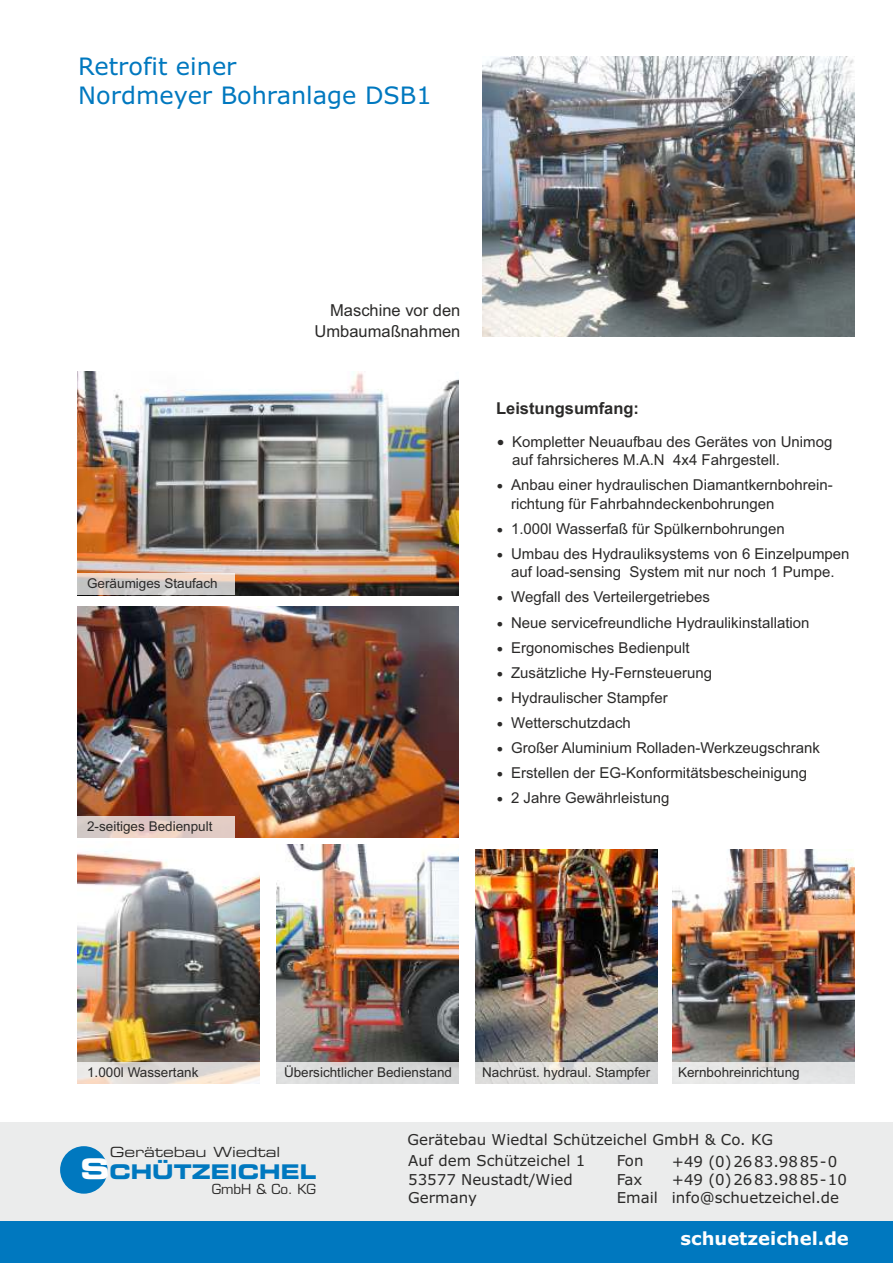
<style>
.page{position:relative;width:893px;height:1263px;background:#fff}
.page>*{position:absolute;margin:0;border:0;box-sizing:border-box;transform-origin:0 0}
.t1{font:24px/29.1px "Verdana";color:#0078bf}
.t2{font:20.25px "Eurostile Bold Extended Two";color:#0078bf}
.t3{font:700 18px "Verdana";color:#fefefe}
.t4{font:16.5px/20.2px "Arial";color:#2b2a29;text-align:right}
.t5{font:700 16.5px "Arial";color:#2b2a29}
.t6{font:15px/25.2px "Arial";color:#2b2a29}
.t7{font:15px/18.3px "Verdana";color:#2b2a29}
.t8{font:13.95px "Eurostile Extended Two";color:#2b2a29}
.t9{font:13.5px "Arial";color:#2b2a29}
.t10{font:13.5px "Eurostile";color:#2b2a29}
.s1{font-size:28.35px;color:#fefefe}
</style>
<div class="page">
<img style="left:77px;top:371px;width:382px;height:224px">
<img style="left:77px;top:607px;width:382px;height:231px">
<div style="left:1px;top:1122px;width:892px;height:120px;background:#ebecec"></div>
<div style="left:0;top:1221px;width:893px;height:42px;background:#0078bf"></div>
<div style="left:60px;top:1146px;width:48px;height:48px;background:#0078bf;border-radius:50%"></div>
<img style="left:482px;top:56px;width:373px;height:281px">
<img style="left:77px;top:850px;width:182px;height:212px">
<img style="left:673px;top:850px;width:182px;height:212px">
<img style="left:475px;top:850px;width:183px;height:212px">
<img style="left:276px;top:845px;width:183px;height:217px">
<div style="left:77px;top:573px;width:157px;height:22px;background:#fefefe;opacity:.76"></div>
<div style="left:77px;top:816px;width:157px;height:22px;background:#fefefe;opacity:.76"></div>
<div style="left:77px;top:1062px;width:182px;height:22px;background:#fefefe;opacity:.76"></div>
<div style="left:276px;top:1062px;width:183px;height:22px;background:#d8d9d9"></div>
<div style="left:475px;top:1062px;width:183px;height:22px;background:#fefefe;opacity:.76"></div>
<div style="left:673px;top:1062px;width:182px;height:22px;background:#e6e6e6"></div>
<h1 class="t1" style="left:78px;top:54px;width:355px">Retrofit einer<br>Nordmeyer Bohranlage DSB1</h1>
<p class="t9" style="left:87px;top:579px;width:132px">Geräumiges Staufach</p>
<p class="t9" style="left:87px;top:821px;width:127px">2-seitiges Bedienpult</p>
<p class="t4" style="left:315px;top:302px;width:147px">Maschine vor den<br>Umbaumaßnahmen</p>
<p class="t5" style="left:496px;top:402px;width:145px">Leistungsumfang:</p>
<p class="t6" style="left:512px;top:433px;width:322px;line-height:18.5px">Kompletter Neuaufbau des Gerätes von Unimog auf fahrsicheres M.A.N 4x4 Fahrgestell.</p>
<p class="t6" style="left:511px;top:477px;width:323px;line-height:18.5px">Anbau einer hydraulischen Diamantkernbohrein&shy;richtung für Fahrbahndeckenbohrungen</p>
<p class="t6" style="left:511px;top:517px;width:340px">1.000l Wasserfaß für Spülkernbohrungen<br>Umbau des Hydrauliksystems von 6 Einzelpumpen</p>
<p class="t6" style="left:511px;top:561px;width:325px">auf load-sensing System mit nur noch 1 Pumpe.<br>Wegfall des Verteilergetriebes<br>Neue servicefreundliche Hydraulikinstallation Ergonomisches Bedienpult<br>Zusätzliche Hy-Fernsteuerung<br>Hydraulischer Stampfer<br>Wetterschutzdach<br>Großer Aluminium Rolladen-Werkzeugschrank Erstellen der EG-Konformitätsbescheinigung<br>2 Jahre Gewährleistung</p>
<p class="t9" style="left:87px;top:1067px;width:113px">1.000l Wassertank</p>
<p class="t9" style="left:284px;top:1067px;width:170px">Übersichtlicher Bedienstand</p>
<p class="t9" style="left:482px;top:1067px;width:170px">Nachrüst. hydraul. Stampfer</p>
<p class="t9" style="left:678px;top:1067px;width:123px">Kernbohreinrichtung</p>
<p class="t8" style="left:110px;top:1147px;width:172px">Gerätebau Wiedtal</p>
<p class="t10" style="left:212px;top:1184px;width:106px">GmbH &amp; Co. KG</p>
<h2 class="t2" style="left:80px;top:1165px;width:237px"><span class="s1">S</span>CHÜTZEICHEL</h2>
<p class="t7" style="left:408px;top:1132px;width:367px">Gerätebau Wiedtal Schützeichel GmbH &amp; Co. KG</p>
<p class="t7" style="left:408px;top:1153px;width:179px">Auf dem Schützeichel 1<br>53577 Neustadt/Wied<br>Germany</p>
<p class="t7" style="left:617px;top:1153px;width:43px">Fon<br>Fax<br>Email</p>
<p class="t7" style="left:672px;top:1153px;width:177px">+49 (0)2683.9885-0 +49 (0)2683.9885-10 info@schuetzeichel.de</p>
<p class="t3" style="left:680px;top:1231px;width:170px">schuetzeichel.de</p>
</div>
